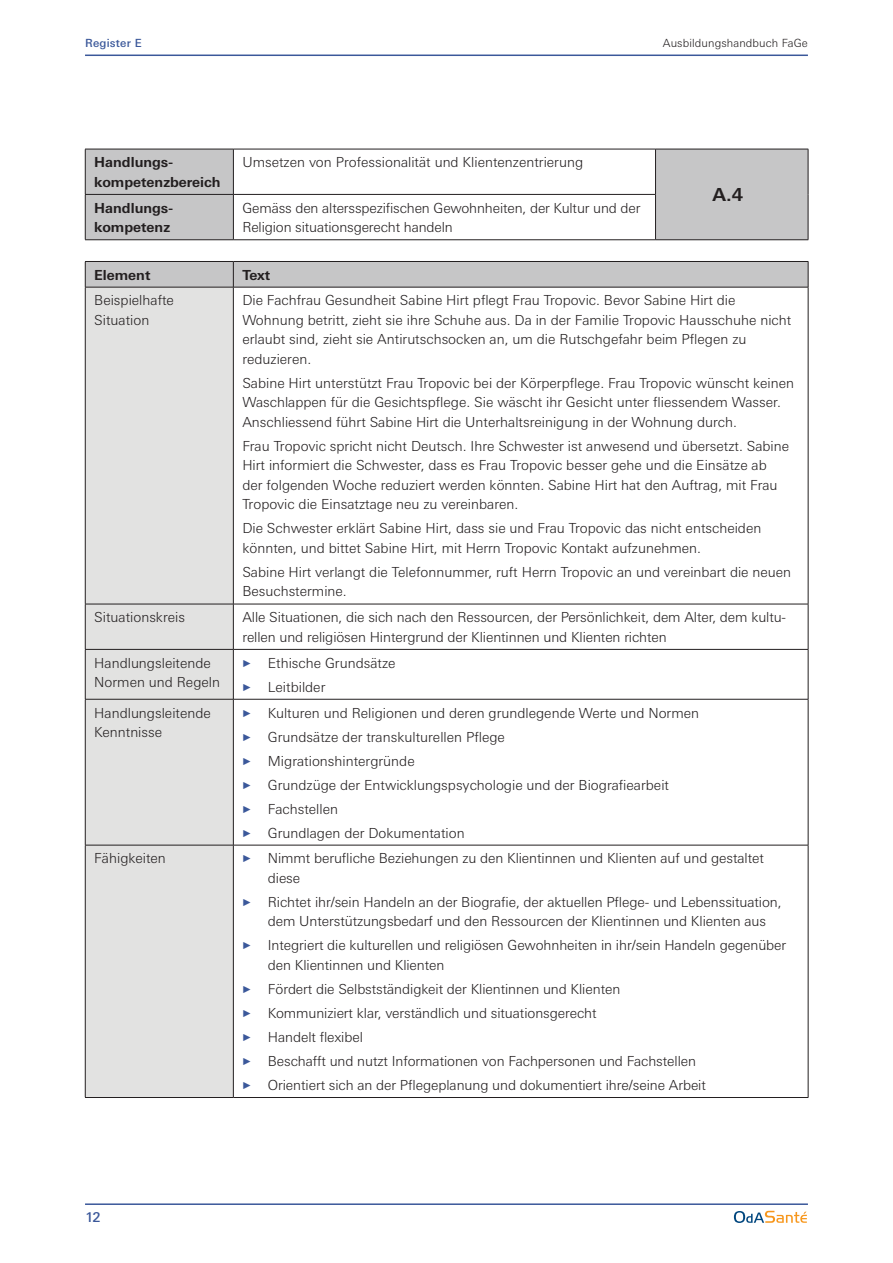
<style>
.page{position:relative;width:893px;height:1263px;background:#fff}
.page>*{position:absolute;margin:0;border:0;box-sizing:border-box;transform-origin:0 0}
.t1{font:700 18px "LT Univers Basic";color:#231f20}
.t2{font:300 13.8px/19.5px "LT Univers Basic";color:#231f20}
.t3{font:700 13.8px/19.5px "LT Univers Basic";color:#231f20}
.t4{font:500 13.5px "LT Univers Basic";color:#3b589a}
.t5{font:300 11.25px "LT Univers Basic";letter-spacing:.01em;color:#231f20}
.t6{font:500 11.25px "LT Univers Basic";letter-spacing:.02em;color:#3b589a}
.s1{font-family:"Linotype Tapestry Triangle";font-weight:400;font-size:9px;color:#3b589a}
</style>
<div class="page">
<hr style="left:85px;top:55px;width:723px;height:1px;background:#3b589a">
<hr style="left:85px;top:1203px;width:723px;height:2px;background:#3b589a">
<svg style="left:734px;top:1211px;width:73px;height:12px"></svg>
<svg style="left:86px;top:150px;width:722px;height:89px"></svg>
<hr style="left:655px;top:149px;width:153px;height:1px;background:#231f20">
<hr style="left:808px;top:149px;width:1px;height:45px;background:#231f20">
<hr style="left:85px;top:194px;width:148px;height:1px;background:#231f20">
<hr style="left:808px;top:194px;width:1px;height:46px;background:#231f20">
<hr style="left:655px;top:239px;width:153px;height:1px;background:#231f20">
<hr style="left:233px;top:149px;width:422px;height:1px;background:#231f20">
<hr style="left:655px;top:149px;width:1px;height:45px;background:#231f20">
<hr style="left:85px;top:149px;width:148px;height:1px;background:#231f20">
<hr style="left:85px;top:149px;width:1px;height:45px;background:#231f20">
<hr style="left:233px;top:149px;width:1px;height:45px;background:#231f20">
<hr style="left:85px;top:195px;width:1px;height:45px;background:#231f20">
<hr style="left:233px;top:194px;width:423px;height:1px;background:#231f20">
<hr style="left:233px;top:195px;width:1px;height:45px;background:#231f20">
<hr style="left:655px;top:195px;width:1px;height:45px;background:#231f20">
<hr style="left:85px;top:239px;width:148px;height:1px;background:#231f20">
<hr style="left:233px;top:239px;width:422px;height:1px;background:#231f20">
<div style="left:86px;top:288px;width:147px;height:809px;background:#e2e2e1"></div>
<hr style="left:233px;top:604px;width:575px;height:1px;background:#231f20">
<hr style="left:85px;top:649px;width:148px;height:1px;background:#231f20">
<hr style="left:233px;top:649px;width:575px;height:1px;background:#231f20">
<hr style="left:85px;top:699px;width:148px;height:1px;background:#231f20">
<hr style="left:233px;top:699px;width:575px;height:1px;background:#231f20">
<hr style="left:85px;top:845px;width:148px;height:1px;background:#231f20">
<hr style="left:233px;top:845px;width:575px;height:1px;background:#231f20">
<hr style="left:85px;top:1097px;width:148px;height:1px;background:#231f20">
<hr style="left:233px;top:1097px;width:575px;height:1px;background:#231f20">
<hr style="left:808px;top:287px;width:1px;height:317px;background:#231f20">
<hr style="left:85px;top:604px;width:1px;height:45px;background:#231f20">
<hr style="left:233px;top:604px;width:1px;height:45px;background:#231f20">
<hr style="left:808px;top:604px;width:1px;height:45px;background:#231f20">
<hr style="left:85px;top:650px;width:1px;height:49px;background:#231f20">
<hr style="left:233px;top:650px;width:1px;height:49px;background:#231f20">
<hr style="left:808px;top:650px;width:1px;height:49px;background:#231f20">
<hr style="left:85px;top:699px;width:1px;height:146px;background:#231f20">
<hr style="left:233px;top:699px;width:1px;height:146px;background:#231f20">
<hr style="left:808px;top:699px;width:1px;height:146px;background:#231f20">
<hr style="left:85px;top:845px;width:1px;height:252px;background:#231f20">
<hr style="left:233px;top:845px;width:1px;height:252px;background:#231f20">
<hr style="left:808px;top:845px;width:1px;height:252px;background:#231f20">
<hr style="left:85px;top:287px;width:1px;height:317px;background:#231f20">
<hr style="left:233px;top:287px;width:1px;height:317px;background:#231f20">
<hr style="left:85px;top:604px;width:148px;height:1px;background:#231f20">
<svg style="left:85px;top:261px;width:724px;height:26px;background:#bcbbbc"></svg>
<hr style="left:85px;top:287px;width:148px;height:1px;background:#231f20">
<hr style="left:233px;top:287px;width:575px;height:1px;background:#231f20">
<p class="t6" style="left:85px;top:36px;width:58px">Register E</p>
<p class="t5" style="left:663px;top:36px;width:147px">Ausbildungshandbuch FaGe</p>
<p class="t3" style="left:94px;top:152px;width:128px">Handlungs&shy;kompetenzbereich</p>
<p class="t2" style="left:242px;top:153px;width:342px">Umsetzen von Professionalität und Klientenzentrierung</p>
<p class="t1" style="left:713px;top:184px;width:32px">A.4</p>
<p class="t3" style="left:94px;top:198px;width:80px">Handlungs&shy;kompetenz</p>
<p class="t2" style="left:242px;top:198px;width:400px">Gemäss den altersspezifischen Gewohnheiten, der Kultur und der<br>Religion situationsgerecht handeln</p>
<p class="t3" style="left:94px;top:265px;width:58px">Element</p>
<p class="t3" style="left:242px;top:265px;width:29px">Text</p>
<p class="t2" style="left:94px;top:291px;width:81px">Beispielhafte<br>Situation</p>
<p class="t2" style="left:242px;top:291px;width:550px">Die Fachfrau Gesundheit Sabine Hirt pflegt Frau Tropovic. Bevor Sabine Hirt die Wohnung betritt, zieht sie ihre Schuhe aus. Da in der Familie Tropovic Hausschuhe nicht erlaubt sind, zieht sie Antirutschsocken an, um die Rutschgefahr beim Pflegen zu reduzieren.</p>
<p class="t2" style="left:242px;top:373px;width:553px">Sabine Hirt unterstützt Frau Tropovic bei der Körperpflege. Frau Tropovic wünscht keinen<br>Waschlappen für die Gesichtspflege. Sie wäscht ihr Gesicht unter fliessendem Wasser.<br>Anschliessend führt Sabine Hirt die Unterhaltsreinigung in der Wohnung durch.</p>
<p class="t2" style="left:242px;top:436px;width:548px">Frau Tropovic spricht nicht Deutsch. Ihre Schwester ist anwesend und übersetzt. Sabine Hirt informiert die Schwester, dass es Frau Tropovic besser gehe und die Einsätze ab der folgenden Woche reduziert werden könnten. Sabine Hirt hat den Auftrag, mit Frau Tropovic die Einsatztage neu zu vereinbaren.</p>
<p class="t2" style="left:242px;top:519px;width:520px">Die Schwester erklärt Sabine Hirt, dass sie und Frau Tropovic das nicht entscheiden könnten, und bittet Sabine Hirt, mit Herrn Tropovic Kontakt aufzunehmen.</p>
<p class="t2" style="left:242px;top:562px;width:550px">Sabine Hirt verlangt die Telefonnummer, ruft Herrn Tropovic an und vereinbart die neuen<br>Besuchstermine.</p>
<p class="t2" style="left:94px;top:607px;width:92px">Situationskreis</p>
<p class="t2" style="left:242px;top:607px;width:545px">Alle Situationen, die sich nach den Ressourcen, der Persönlichkeit, dem Alter, dem kultu&shy;rellen und religiösen Hintergrund der Klientinnen und Klienten richten</p>
<p class="t2" style="left:94px;top:653px;width:127px">Handlungsleitende<br>Normen und Regeln</p>
<p class="t2" style="left:242px;top:651px;width:155px;line-height:24px"><span class="s1">A</span> Ethische Grundsätze<br><span class="s1">A</span> Leitbilder</p>
<p class="t2" style="left:94px;top:703px;width:118px">Handlungsleitende<br>Kenntnisse</p>
<p class="t2" style="left:242px;top:700px;width:458px;line-height:24px"><span class="s1">A</span> Kulturen und Religionen und deren grundlegende Werte und Normen <span class="s1">A</span> Grundsätze der transkulturellen Pflege<br><span class="s1">A</span> Migrationshintergründe<br><span class="s1">A</span> Grundzüge der Entwicklungspsychologie und der Biografiearbeit<br><span class="s1">A</span> Fachstellen<br><span class="s1">A</span> Grundlagen der Dokumentation</p>
<p class="t2" style="left:94px;top:849px;width:73px">Fähigkeiten</p>
<p class="t2" style="left:268px;top:849px;width:498px;text-indent:-26px"><span class="s1">A</span> Nimmt berufliche Beziehungen zu den Klientinnen und Klienten auf und gestaltet diese</p>
<p class="t2" style="left:268px;top:892px;width:515px;text-indent:-26px"><span class="s1">A</span> Richtet ihr/sein Handeln an der Biografie, der aktuellen Pflege- und Lebenssituation, dem Unterstützungsbedarf und den Ressourcen der Klientinnen und Klienten aus</p>
<p class="t2" style="left:268px;top:936px;width:520px;text-indent:-26px"><span class="s1">A</span> Integriert die kulturellen und religiösen Gewohnheiten in ihr/sein Handeln gegenüber den Klientinnen und Klienten</p>
<p class="t2" style="left:242px;top:977px;width:465px;line-height:24px"><span class="s1">A</span> Fördert die Selbstständigkeit der Klientinnen und Klienten<br><span class="s1">A</span> Kommuniziert klar, verständlich und situationsgerecht<br><span class="s1">A</span> Handelt flexibel<br><span class="s1">A</span> Beschafft und nutzt Informationen von Fachpersonen und Fachstellen <span class="s1">A</span> Orientiert sich an der Pflegeplanung und dokumentiert ihre/seine Arbeit</p>
<p class="t4" style="left:85px;top:1209px;width:17px">12</p>
</div>
